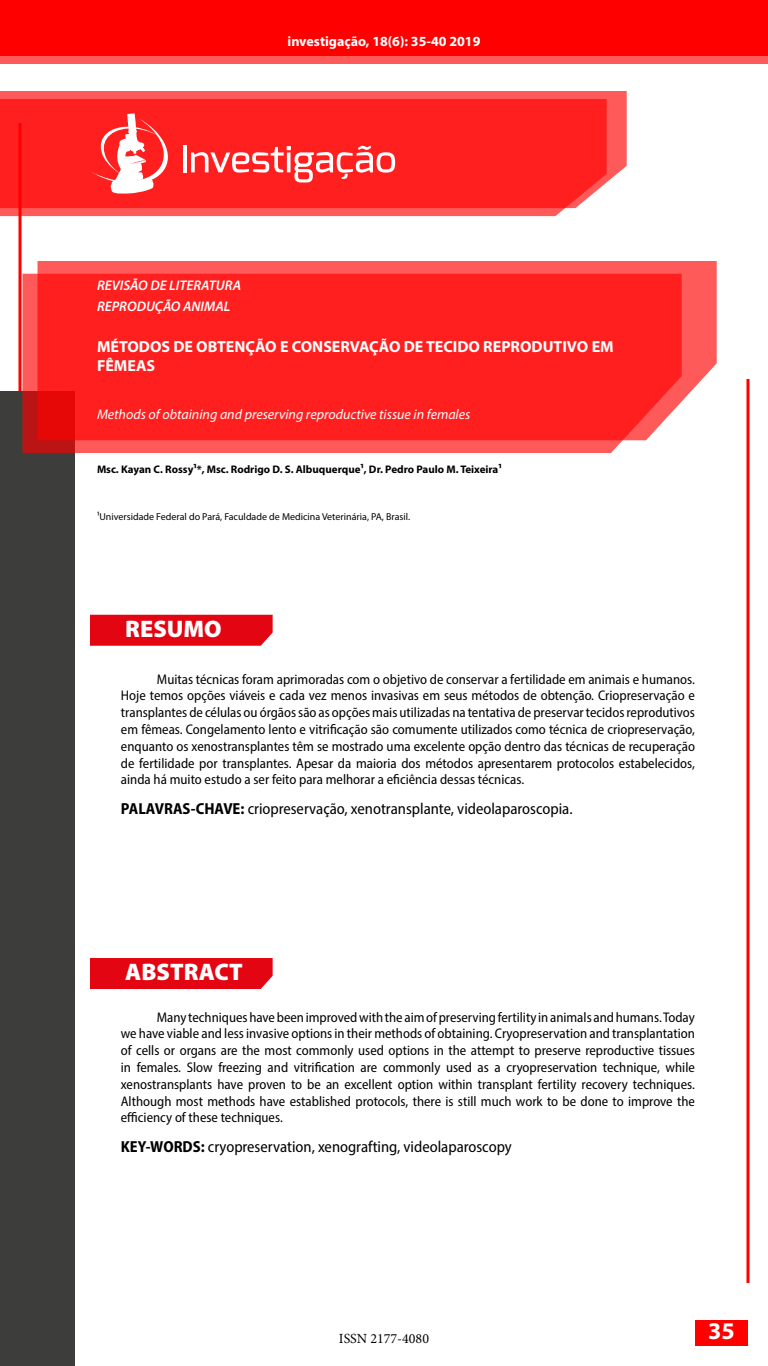
<style>
.page{position:relative;width:768px;height:1366px;background:#fff}
.page>*{position:absolute;margin:0;border:0;box-sizing:border-box;transform-origin:0 0}
.t1{font:900 24px "Myriad Pro";color:#fff}
.t2{font:700 24px "Myriad Pro";color:#fff}
.t3{font:semi-condensed 16px "Myriad Pro";color:#000}
.t4{font:700 16px/19.2px "Myriad Pro";color:#fff}
.t5{font:semi-condensed 14px/16.8px "Myriad Pro";color:#000;text-align:justify}
.t6{font:italic 14px "Myriad Pro";color:#fff}
.t7{font:italic 600 14px/21.6px "Myriad Pro";color:#fff}
.t8{font:700 14px "Myriad Pro";color:#fff}
.t9{font:14px "Minion Pro";color:#000}
.t10{font:700 11px "Myriad Pro";color:#000}
.t11{font:10px "Myriad Pro";color:#000}
.s1{font-weight:700}
</style>
<div class="page">
<div style="left:0;top:0;width:768px;height:55px;background:#f00"></div>
<div style="left:0;top:8px;width:768px;height:55px;background:#f00"></div>
<div style="left:695px;top:1320px;width:53px;height:26px;background:#f00"></div>
<svg style="left:18px;top:216px;width:4px;height:175px"></svg>
<svg style="left:746px;top:379px;width:4px;height:904px"></svg>
<div style="left:0;top:91px;width:627px;height:91px;background:#ff5a5a"></div>
<svg style="left:0;top:99px;width:607px;height:117px;fill:#ff1f1f"></svg>
<div style="left:0;top:391px;width:75px;height:975px;background:#3d3d3b"></div>
<svg style="left:37px;top:261px;width:680px;height:140px;fill:#ff5a5a"></svg>
<svg style="left:22px;top:274px;width:660px;height:179px;fill:#ff1f1f"></svg>
<div style="left:90px;top:615px;width:183px;height:31px;background:#e30512"></div>
<div style="left:90px;top:958px;width:183px;height:31px;background:#e30512"></div>
<svg style="left:91px;top:113px;width:84px;height:81px"></svg>
<hr style="left:183px;top:145px;width:4px;height:27px;background:#fff">
<svg style="left:191px;top:146px;width:204px;height:36px"></svg>
<p class="t8" style="left:288px;top:32px;width:194px">investigação, 18(6): 35-40 2019</p>
<p class="t7" style="left:97px;top:274px;width:146px">REVISÃO DE LITERATURA<br>REPRODUÇÃO ANIMAL</p>
<p class="t4" style="left:97px;top:336px;width:518px">MÉTODOS DE OBTENÇÃO E CONSERVAÇÃO DE TECIDO REPRODUTIVO EM<br>FÊMEAS</p>
<p class="t6" style="left:97px;top:405px;width:375px">Methods of obtaining and preserving reproductive tissue in females</p>
<p class="t10" style="left:97px;top:462px;width:406px">Msc. Kayan C. Rossy¹*, Msc. Rodrigo D. S. Albuquerque¹, Dr. Pedro Paulo M. Teixeira¹</p>
<p class="t11" style="left:97px;top:510px;width:315px">¹Universidade Federal do Pará, Faculdade de Medicina Veterinária, PA, Brasil.</p>
<h1 class="t1" style="left:125px;top:613px;width:98px">RESUMO</h1>
<p class="t5" style="left:121px;top:670px;width:576px;text-indent:36px">Muitas técnicas foram aprimoradas com o objetivo de conservar a fertilidade em animais e humanos.<br>Hoje temos opções viáveis e cada vez menos invasivas em seus métodos de obtenção. Criopreservação e transplantes de células ou órgãos são as opções mais utilizadas na tentativa de preservar tecidos reprodutivos em fêmeas. Congelamento lento e vitrificação são comumente utilizados como técnica de criopreservação, enquanto os xenostransplantes têm se mostrado uma excelente opção dentro das técnicas de recuperação de fertilidade por transplantes. Apesar da maioria dos métodos apresentarem protocolos estabelecidos, ainda há muito estudo a ser feito para melhorar a eficiência dessas técnicas.</p>
<p class="t3" style="left:121px;top:798px;width:453px"><span class="s1">PALAVRAS-CHAVE:</span> criopreservação, xenotransplante, videolaparoscopia.</p>
<h1 class="t1" style="left:125px;top:956px;width:119px">ABSTRACT</h1>
<p class="t5" style="left:121px;top:1008px;width:576px;text-indent:36px">Many techniques have been improved with the aim of preserving fertility in animals and humans. Today we have viable and less invasive options in their methods of obtaining. Cryopreservation and transplantation of cells or organs are the most commonly used options in the attempt to preserve reproductive tissues in females. Slow freezing and vitrification are commonly used as a cryopreservation technique, while xenostransplants have proven to be an excellent option within transplant fertility recovery techniques.<br>Although most methods have established protocols, there is still much work to be done to improve the efficiency of these techniques.</p>
<p class="t3" style="left:121px;top:1136px;width:392px"><span class="s1">KEY-WORDS:</span> cryopreservation, xenografting, videolaparoscopy</p>
<p class="t9" style="left:339px;top:1329px;width:92px">ISSN 2177-4080</p>
<h1 class="t2" style="left:708px;top:1315px;width:28px">35</h1>
</div>
